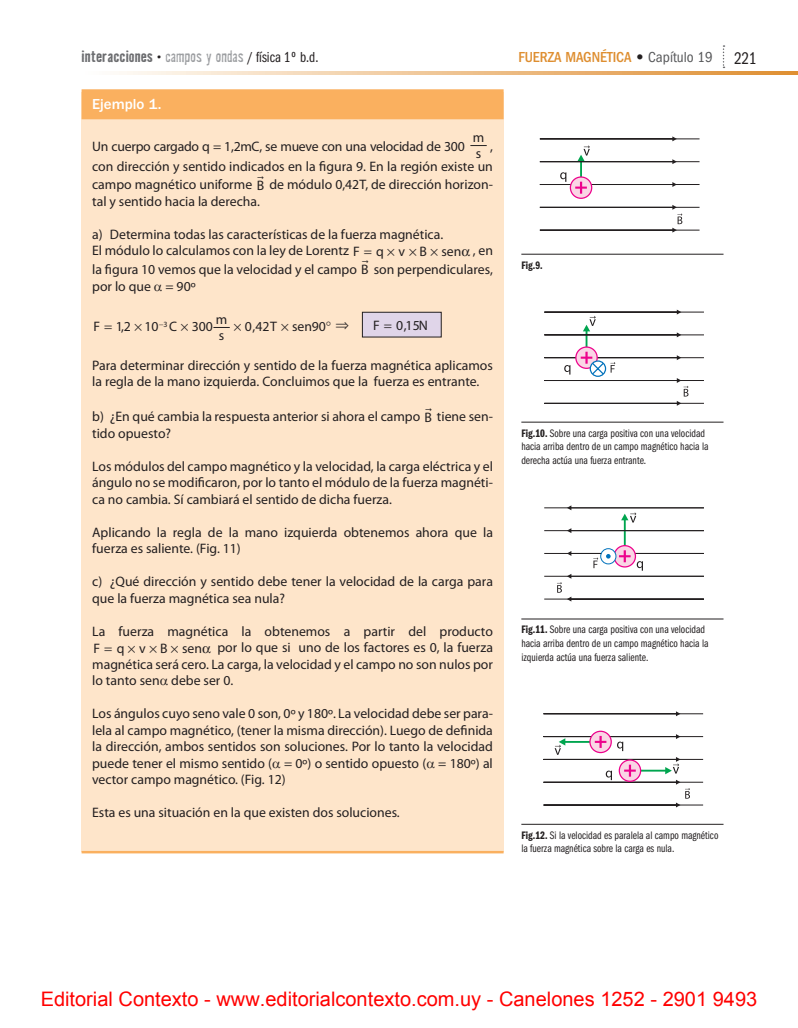
<style>
.page{position:relative;width:798px;height:1028px;background:#fff}
.page>*{position:absolute;margin:0;border:0;box-sizing:border-box;transform-origin:0 0}
.t1{font:20px "Arial";color:#f00}
.t2{font:700 15px "Badhouse";color:#6c6d70}
.t3{font:500 condensed 15px "ITC Franklin Gothic Std";color:#de8e30}
.t4{font:500 15px "ITC Franklin Gothic Std";color:#fff}
.t5{font:13.75px/16.5px "Myriad Pro";color:#231f20}
.t6{font:13.75px "Myriad Pro";letter-spacing:-.02em;color:#231f20}
.t7{font:11.25px/13.5px "ITC Franklin Gothic Std Bk Cp";color:#231f20}
.t8{font:11.25px "ITC Franklin Gothic Std Dm Cp";color:#231f20}
.t9{font:8px "Myriad Pro";color:#231f20}
.s1{font-weight:300;color:#231f20}
.s2{font-weight:300;color:#9d9fa2}
.s3{font-family:"ITC Franklin Gothic Std Bk Cp";font-weight:400;color:#231f20}
.s4{font-family:"ITC Franklin Gothic Std Hvy";font-weight:400;font-stretch:normal;color:#231f20}
.s5{font-weight:400;color:#57585a}
.s6{font-family:"ITC Franklin Gothic Std Bk Cp";font-weight:400;font-stretch:normal;font-size:17.5px;color:#231f20}
.s7{font-family:"ITC Franklin Gothic Std Dm Cp"}
</style>
<div class="page">
<div style="left:81px;top:92px;width:422px;height:759px;background:#fee5ca"></div>
<svg style="left:119px;top:72px;width:678px;height:2px"></svg>
<svg style="left:722px;top:45px;width:2px;height:23px"></svg>
<div style="left:362px;top:312px;width:79px;height:25px;background:#e0d5e9"></div>
<div style="left:362px;top:312px;width:79px;height:25px;border:1px solid #231f20"></div>
<div style="left:81px;top:89px;width:422px;height:30px;background:#fab05f"></div>
<svg style="left:470px;top:145px;width:16px;height:1px"></svg>
<hr style="left:521px;top:254px;width:202px;height:1px;background:#231f20">
<hr style="left:521px;top:422px;width:202px;height:1px;background:#231f20">
<hr style="left:521px;top:618px;width:202px;height:1px;background:#231f20">
<hr style="left:521px;top:824px;width:202px;height:1px;background:#231f20">
<hr style="left:580px;top:158px;width:1px;height:30px;background:#00a54f">
<hr style="left:539px;top:139px;width:160px;height:1px;background:#231f20">
<hr style="left:539px;top:161px;width:160px;height:1px;background:#231f20">
<hr style="left:539px;top:184px;width:160px;height:1px;background:#231f20">
<hr style="left:539px;top:207px;width:160px;height:1px;background:#231f20">
<hr style="left:539px;top:230px;width:160px;height:1px;background:#231f20">
<svg style="left:672px;top:136px;width:4px;height:5px"></svg>
<svg style="left:672px;top:159px;width:4px;height:5px"></svg>
<svg style="left:672px;top:182px;width:4px;height:5px"></svg>
<svg style="left:672px;top:205px;width:10px;height:27px"></svg>
<svg style="left:577px;top:145px;width:12px;height:16px"></svg>
<svg style="left:570px;top:177px;width:21px;height:21px"></svg>
<div style="left:569px;top:176px;width:23px;height:23px;border:1px solid #ed028c;border-radius:50%"></div>
<svg style="left:575px;top:182px;width:11px;height:12px"></svg>
<svg style="left:560px;top:172px;width:6px;height:10px"></svg>
<hr style="left:585px;top:328px;width:2px;height:30px;background:#00a54f">
<hr style="left:544px;top:312px;width:159px;height:1px;background:#231f20">
<hr style="left:544px;top:335px;width:159px;height:1px;background:#231f20">
<hr style="left:544px;top:357px;width:159px;height:1px;background:#231f20">
<hr style="left:544px;top:403px;width:159px;height:1px;background:#231f20">
<hr style="left:544px;top:380px;width:159px;height:1px;background:#231f20">
<svg style="left:676px;top:309px;width:5px;height:5px"></svg>
<svg style="left:676px;top:332px;width:5px;height:5px"></svg>
<svg style="left:676px;top:355px;width:5px;height:5px"></svg>
<svg style="left:676px;top:378px;width:12px;height:28px"></svg>
<svg style="left:583px;top:316px;width:12px;height:15px"></svg>
<svg style="left:564px;top:365px;width:6px;height:9px"></svg>
<svg style="left:575px;top:347px;width:22px;height:21px"></svg>
<div style="left:575px;top:346px;width:22px;height:23px;border:1px solid #ed028c;border-radius:50%"></div>
<div style="left:589px;top:360px;width:17px;height:17px;border:1px solid #0072bc;border-radius:50%"></div>
<svg style="left:580px;top:352px;width:24px;height:24px"></svg>
<svg style="left:610px;top:362px;width:5px;height:10px"></svg>
<hr style="left:623px;top:517px;width:2px;height:30px;background:#00a54f">
<svg style="left:621px;top:512px;width:15px;height:10px"></svg>
<hr style="left:544px;top:599px;width:159px;height:1px;background:#231f20">
<hr style="left:544px;top:576px;width:159px;height:1px;background:#231f20">
<hr style="left:544px;top:553px;width:159px;height:1px;background:#231f20">
<hr style="left:544px;top:530px;width:159px;height:1px;background:#231f20">
<hr style="left:544px;top:507px;width:159px;height:1px;background:#231f20">
<svg style="left:556px;top:574px;width:15px;height:27px"></svg>
<svg style="left:566px;top:528px;width:5px;height:5px"></svg>
<svg style="left:566px;top:505px;width:5px;height:5px"></svg>
<svg style="left:636px;top:561px;width:6px;height:9px"></svg>
<svg style="left:614px;top:545px;width:21px;height:22px"></svg>
<div style="left:613px;top:545px;width:22px;height:22px;border:1px solid #ed028c;border-radius:50%"></div>
<svg style="left:618px;top:550px;width:12px;height:12px"></svg>
<svg style="left:600px;top:548px;width:15px;height:16px"></svg>
<div style="left:600px;top:548px;width:16px;height:16px;border:1px solid #0072bc;border-radius:50%"></div>
<svg style="left:605px;top:554px;width:5px;height:4px"></svg>
<svg style="left:593px;top:557px;width:5px;height:11px"></svg>
<hr style="left:562px;top:741px;width:38px;height:2px;background:#00a54f">
<hr style="left:629px;top:769px;width:38px;height:2px;background:#00a54f">
<hr style="left:543px;top:804px;width:159px;height:1px;background:#231f20">
<hr style="left:543px;top:782px;width:159px;height:1px;background:#231f20">
<hr style="left:543px;top:759px;width:159px;height:1px;background:#231f20">
<hr style="left:543px;top:736px;width:159px;height:1px;background:#231f20">
<svg style="left:675px;top:734px;width:5px;height:5px"></svg>
<hr style="left:543px;top:713px;width:159px;height:1px;background:#231f20">
<svg style="left:675px;top:711px;width:5px;height:5px"></svg>
<svg style="left:554px;top:738px;width:11px;height:17px"></svg>
<svg style="left:665px;top:757px;width:24px;height:50px"></svg>
<svg style="left:619px;top:760px;width:21px;height:21px"></svg>
<div style="left:618px;top:759px;width:23px;height:23px;border:1px solid #ed028c;border-radius:50%"></div>
<svg style="left:624px;top:764px;width:11px;height:12px"></svg>
<svg style="left:589px;top:731px;width:22px;height:21px"></svg>
<div style="left:589px;top:730px;width:22px;height:23px;border:1px solid #ed028c;border-radius:50%"></div>
<svg style="left:594px;top:736px;width:12px;height:12px"></svg>
<svg style="left:617px;top:741px;width:6px;height:10px"></svg>
<svg style="left:605px;top:770px;width:6px;height:10px"></svg>
<hr style="left:81px;top:851px;width:422px;height:2px;background:#fab05f">
<svg style="left:213px;top:327px;width:17px;height:1px"></svg>
<p class="t2" style="left:82px;top:46px;width:238px">interacciones <span class="s1">•</span> <span class="s2">campos y ondas</span> <span class="s3">/ física 1º b.d.</span></p>
<p class="t3" style="left:518px;top:49px;width:239px">FUERZA MAGNÉTICA <span class="s4">•</span> <span class="s5">Capítulo 19</span> <span class="s6">221</span></p>
<p class="t4" style="left:92px;top:95px;width:71px">Ejemplo 1.</p>
<p class="t6" style="left:92px;top:139px;width:374px">Un cuerpo cargado q = 1,2mC, se mueve con una velocidad de 300</p>
<p class="t5" style="left:473px;top:129px;width:13px">m s</p>
<p class="t5" style="left:92px;top:136px;width:402px;line-height:20px;text-align:right">,<br>con dirección y sentido indicados en la figura 9. En la región existe un</p>
<p class="t5" style="left:92px;top:177px;width:402px">campo magnético uniforme B de módulo 0,42T, de dirección horizon&shy;tal y sentido hacia la derecha.</p>
<p class="t5" style="left:92px;top:226px;width:402px">a) Determina todas las características de la fuerza magnética.<br>El módulo lo calculamos con la ley de Lorentz F q v B sen , en</p>
<p class="t5" style="left:92px;top:261px;width:402px">la figura 10 vemos que la velocidad y el campo B son perpendiculares, por lo que = 90º</p>
<p class="t5" style="left:94px;top:318px;width:8px">F</p>
<p class="t5" style="left:169px;top:318px;width:9px">C</p>
<p class="t5" style="left:216px;top:311px;width:13px">m s</p>
<p class="t5" style="left:245px;top:318px;width:82px">0 42T sen90</p>
<p class="t8" style="left:521px;top:259px;width:23px">Fig.9.</p>
<p class="t5" style="left:373px;top:317px;width:8px">F</p>
<p class="t5" style="left:396px;top:317px;width:33px">0 15N</p>
<p class="t5" style="left:403px;top:317px;width:4px">,</p>
<p class="t5" style="left:92px;top:357px;width:402px">Para determinar dirección y sentido de la fuerza magnética aplicamos la regla de la mano izquierda. Concluimos que la fuerza es entrante.</p>
<p class="t5" style="left:92px;top:408px;width:402px">b) ¿En qué cambia la respuesta anterior si ahora el campo B tiene sen&shy;tido opuesto?</p>
<p class="t5" style="left:92px;top:458px;width:402px;text-align:justify">Los módulos del campo magnético y la velocidad, la carga eléctrica y el ángulo no se modificaron, por lo tanto el módulo de la fuerza magnéti&shy;ca no cambia. Sí cambiará el sentido de dicha fuerza.</p>
<p class="t5" style="left:92px;top:524px;width:402px">Aplicando la regla de la mano izquierda obtenemos ahora que la fuerza es saliente. (Fig. 11)</p>
<p class="t5" style="left:92px;top:573px;width:402px">c) ¿Qué dirección y sentido debe tener la velocidad de la carga para que la fuerza magnética sea nula?</p>
<p class="t5" style="left:92px;top:623px;width:402px;text-align:justify">La fuerza magnética la obtenemos a partir del producto F q v B sen por lo que si uno de los factores es 0, la fuerza magnética será cero. La carga, la velocidad y el campo no son nulos por lo tanto sen debe ser 0.</p>
<p class="t5" style="left:92px;top:705px;width:402px;text-align:justify">Los ángulos cuyo seno vale 0 son, 0º y 180º. La velocidad debe ser para&shy;lela al campo magnético, (tener la misma dirección). Luego de definida la dirección, ambos sentidos son soluciones. Por lo tanto la velocidad puede tener el mismo sentido ( = 0º) o sentido opuesto ( = 180º) al vector campo magnético. (Fig. 12)</p>
<p class="t5" style="left:92px;top:804px;width:309px">Esta es una situación en la que existen dos soluciones.</p>
<p class="t9" style="left:159px;top:319px;width:10px">−3</p>
<p class="t5" style="left:116px;top:318px;width:44px">12 10</p>
<p class="t5" style="left:192px;top:318px;width:23px">300</p>
<p class="t5" style="left:121px;top:318px;width:4px">,</p>
<p class="t5" style="left:252px;top:318px;width:4px">,</p>
<p class="t7" style="left:521px;top:426px;width:189px"><span class="s7">Fig.10.</span> Sobre una carga positiva con una velocidad hacia arriba dentro de un campo magnético hacia la derecha actúa una fuerza entrante.</p>
<p class="t7" style="left:521px;top:623px;width:189px"><span class="s7">Fig.11.</span> Sobre una carga positiva con una velocidad hacia arriba dentro de un campo magnético hacia la izquierda actúa una fuerza saliente.</p>
<p class="t7" style="left:521px;top:828px;width:198px"><span class="s7">Fig.12.</span> Si la velocidad es paralela al campo magnético la fuerza magnética sobre la carga es nula.</p>
<h1 class="t1" style="left:41px;top:986px;width:717px">Editorial Contexto - www.editorialcontexto.com.uy - Canelones 1252 - 2901 9493</h1>
</div>
